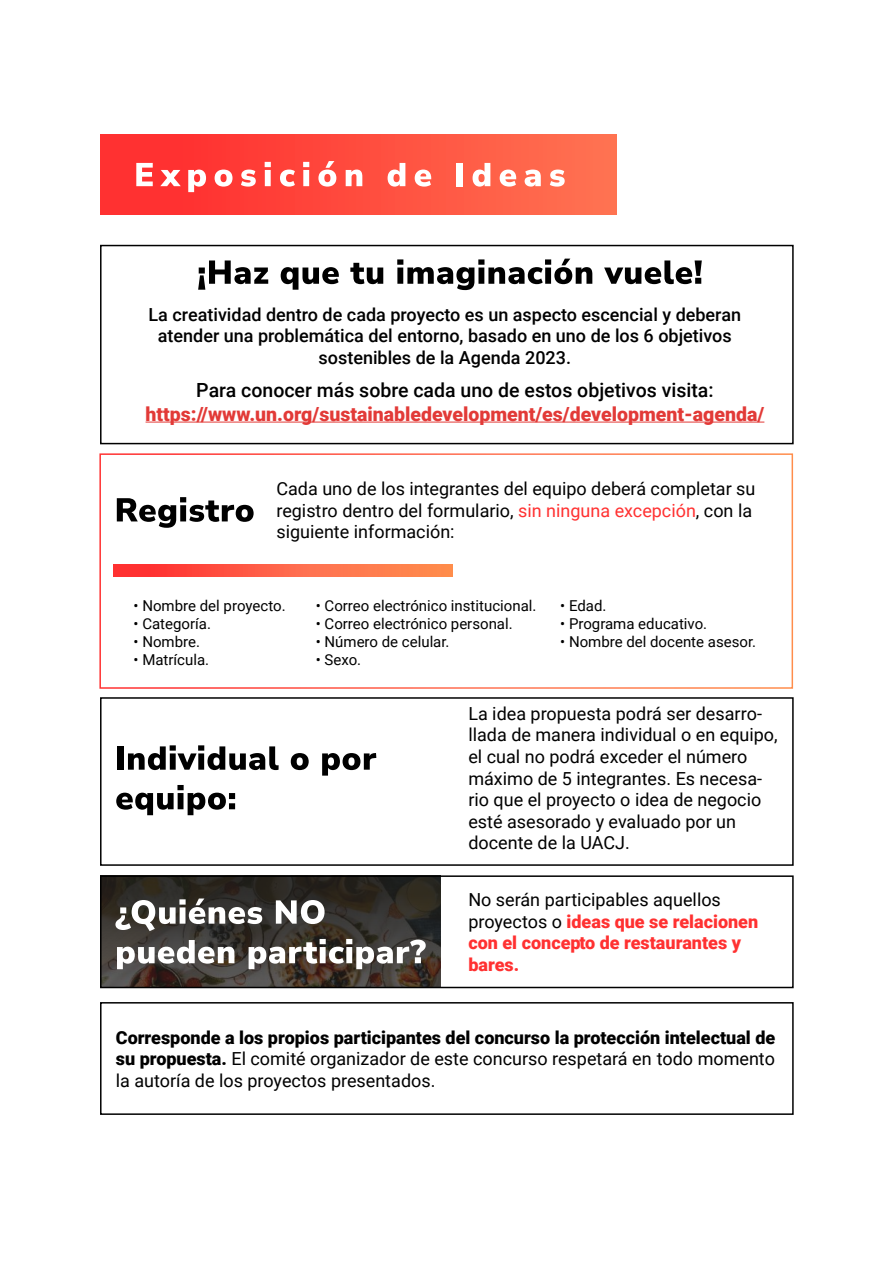
<style>
.page{position:relative;width:893px;height:1263px;background:#fff}
.page>*{position:absolute;margin:0;border:0;box-sizing:border-box;transform-origin:0 0}
.t1{font:900 19.5px "Roboto";color:#e23a37}
.t2{font:500 19.5px "Roboto";color:#000}
.t3{font:18px/21.6px "Roboto";color:#000}
.t4{font:500 18px/21.6px "Roboto";color:#000;text-align:center}
.t5{font:900 18px/21.6px "Roboto";color:#ff3131}
.t6{font:15px "Roboto";color:#000}
.s1{color:#ff3131}
.s2{font-weight:400;color:#000}
.s3{font-weight:900}
</style>
<div class="page">
<div style="left:100px;top:135px;width:516px;height:80px;background:linear-gradient(to right,#ff282d,#ff7352)"></div>
<svg style="left:136px;top:163px;width:17px;height:23px"></svg>
<svg style="left:160px;top:170px;width:21px;height:16px"></svg>
<svg style="left:188px;top:170px;width:18px;height:22px"></svg>
<svg style="left:215px;top:170px;width:17px;height:17px"></svg>
<svg style="left:241px;top:170px;width:15px;height:17px"></svg>
<svg style="left:265px;top:162px;width:6px;height:24px"></svg>
<svg style="left:280px;top:170px;width:15px;height:17px"></svg>
<svg style="left:303px;top:162px;width:6px;height:24px"></svg>
<svg style="left:318px;top:161px;width:18px;height:26px"></svg>
<svg style="left:346px;top:170px;width:16px;height:16px"></svg>
<svg style="left:388px;top:163px;width:17px;height:24px"></svg>
<svg style="left:415px;top:170px;width:16px;height:17px"></svg>
<div style="left:457px;top:163px;width:6px;height:23px;background:#fff"></div>
<svg style="left:473px;top:163px;width:17px;height:24px"></svg>
<svg style="left:500px;top:170px;width:16px;height:17px"></svg>
<svg style="left:525px;top:170px;width:16px;height:17px"></svg>
<svg style="left:550px;top:170px;width:15px;height:17px"></svg>
<svg style="left:198px;top:260px;width:70px;height:30px"></svg>
<svg style="left:281px;top:267px;width:58px;height:23px"></svg>
<svg style="left:350px;top:263px;width:33px;height:21px"></svg>
<svg style="left:397px;top:259px;width:195px;height:31px"></svg>
<svg style="left:604px;top:260px;width:98px;height:24px"></svg>
<svg style="left:103px;top:878px;width:337px;height:107px;background:#36302a"></svg>
<div style="left:100px;top:245px;width:694px;height:199px;border:2px solid #000"></div>
<svg style="left:115px;top:898px;width:147px;height:33px"></svg>
<svg style="left:276px;top:900px;width:49px;height:24px"></svg>
<svg style="left:117px;top:940px;width:117px;height:29px"></svg>
<svg style="left:249px;top:939px;width:177px;height:30px"></svg>
<div style="left:100px;top:875px;width:694px;height:113px;border:2px solid #000"></div>
<div style="left:100px;top:1002px;width:694px;height:113px;border:2px solid #000"></div>
<div style="left:117px;top:746px;width:6px;height:24px;background:#000"></div>
<svg style="left:128px;top:745px;width:151px;height:25px"></svg>
<svg style="left:291px;top:753px;width:18px;height:17px"></svg>
<svg style="left:322px;top:753px;width:54px;height:23px"></svg>
<svg style="left:116px;top:785px;width:119px;height:30px"></svg>
<div style="left:100px;top:697px;width:694px;height:169px;border:2px solid #000"></div>
<svg style="left:117px;top:497px;width:137px;height:31px"></svg>
<div style="left:99px;top:453px;width:694px;height:236px;border:2px solid #fff"></div>
<svg style="left:113px;top:564px;width:340px;height:13px;background:#ff6144"></svg>
<hr style="left:146px;top:422px;width:618px;height:1px;background:#e23a37">
<p class="t4" style="left:148px;top:303px;width:594px">La creatividad dentro de cada proyecto es un aspecto escencial y deberan atender una problemática del entorno, basado en uno de los 6 objetivos sostenibles de la Agenda 2023.</p>
<p class="t2" style="left:196px;top:377px;width:519px">Para conocer más sobre cada uno de estos objetivos visita:</p>
<p class="t1" style="left:146px;top:400px;width:620px">https://www.un.org/sustainabledevelopment/es/development-agenda/</p>
<p class="t3" style="left:276px;top:477px;width:481px">Cada uno de los integrantes del equipo deberá completar su registro dentro del formulario, <span class="s1">sin ninguna excepción</span>, con la siguiente información:</p>
<p class="t6" style="left:134px;top:595px;width:154px">• Nombre del proyecto.</p>
<p class="t6" style="left:134px;top:613px;width:79px">• Categoría.</p>
<p class="t6" style="left:134px;top:631px;width:68px">• Nombre.</p>
<p class="t6" style="left:134px;top:649px;width:77px">• Matrícula.</p>
<p class="t6" style="left:316px;top:595px;width:222px">• Correo electrónico institucional.</p>
<p class="t6" style="left:316px;top:613px;width:198px">• Correo electrónico personal.</p>
<p class="t6" style="left:316px;top:631px;width:135px">• Número de celular.</p>
<p class="t6" style="left:316px;top:649px;width:47px">• Sexo.</p>
<p class="t6" style="left:560px;top:595px;width:48px">• Edad.</p>
<p class="t6" style="left:560px;top:613px;width:148px">• Programa educativo.</p>
<p class="t6" style="left:560px;top:631px;width:197px">• Nombre del docente asesor.</p>
<p class="t3" style="left:468px;top:702px;width:311px">La idea propuesta podrá ser desarro&shy;llada de manera individual o en equipo, el cual no podrá exceder el número máximo de 5 integrantes. Es necesa&shy;rio que el proyecto o idea de negocio esté asesorado y evaluado por un docente de la UACJ.</p>
<p class="t5" style="left:468px;top:888px;width:291px"><span class="s2">No serán participables aquellos proyectos o</span> ideas que se relacionen con el concepto de restaurantes y bares.</p>
<p class="t3" style="left:116px;top:1026px;width:661px;text-align:justify"><span class="s3">Corresponde a los propios participantes del concurso la protección intelectual de su propuesta.</span> El comité organizador de este concurso respetará en todo momento la autoría de los proyectos presentados.</p>
</div>
